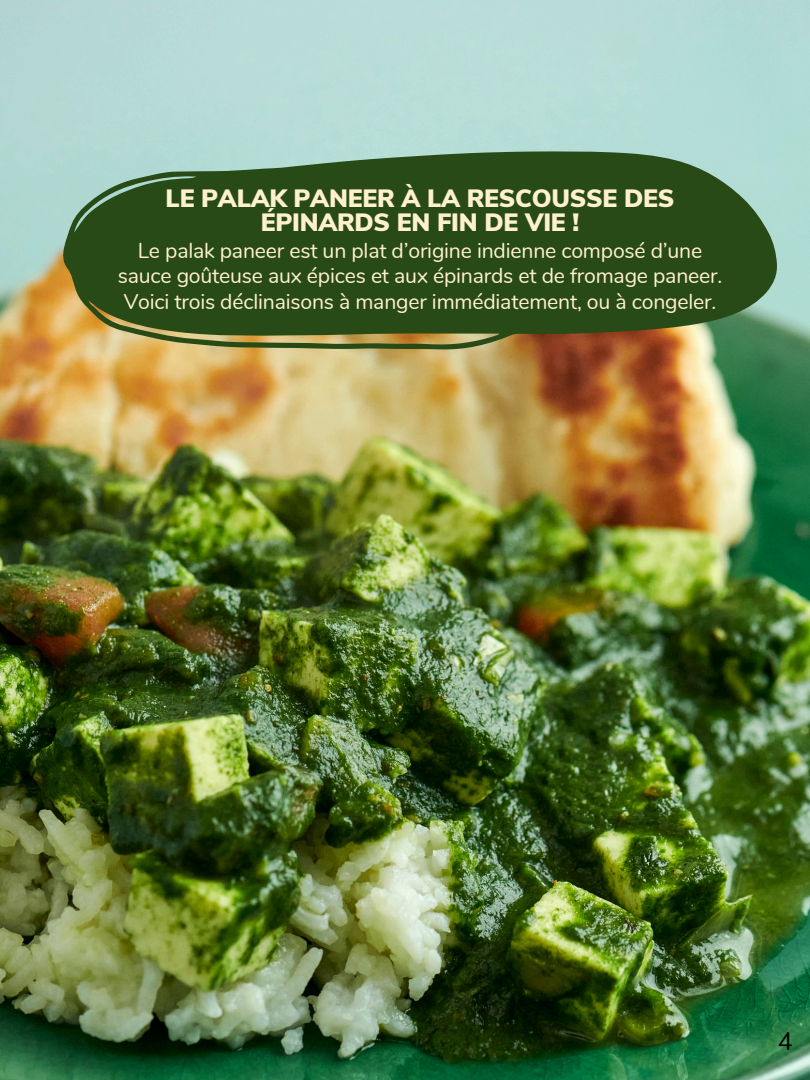
<style>
.page{position:relative;width:810px;height:1080px;background:#fff}
.page>*{position:absolute;margin:0;border:0;box-sizing:border-box;transform-origin:0 0}
.t1{font:900 25px/24.4px "Nunito Sans";letter-spacing:-.01em;color:#fff1cb;text-align:center}
.t2{font:25px "Nunito";color:#000}
.t3{font:21.25px/25.2px "Nunito";letter-spacing:-.01em;color:#fff1cb;text-align:center}
</style>
<div class="page">
<img style="left:0;top:0;width:810px;height:1080px">
<svg style="left:62px;top:151px;width:716px;height:199px;background:#415f2f"></svg>
<h1 class="t1" style="left:166px;top:186px;width:510px">LE PALAK PANEER À LA RESCOUSSE DES<br>ÉPINARDS EN FIN DE VIE !</h1>
<p class="t3" style="left:118px;top:238px;width:606px">Le palak paneer est un plat d’origine indienne composé d’une sauce goûteuse aux épices et aux épinards et de fromage paneer.<br>Voici trois déclinaisons à manger immédiatement, ou à congeler.</p>
<p class="t2" style="left:778px;top:1025px;width:16px">4</p>
</div>
